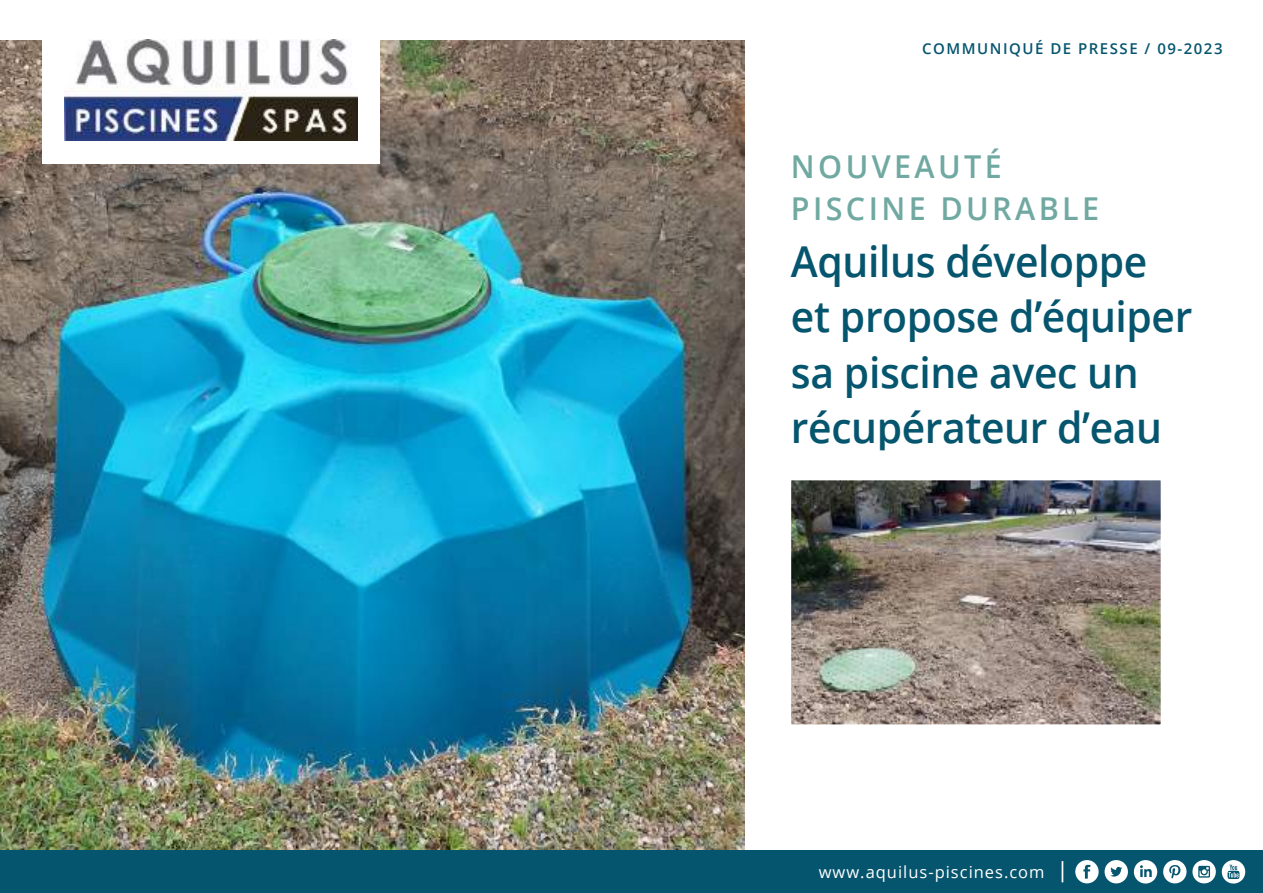
<style>
.page{position:relative;width:1263px;height:893px;background:#fff}
.page>*{position:absolute;margin:0;border:0;box-sizing:border-box;transform-origin:0 0}
.t1{font:600 42.6px/55.2px "Open Sans";letter-spacing:-.01em;color:#06556e;scale:.96 1}
.t2{font:600 31.5px/42px "Open Sans";letter-spacing:.11em;color:#70a9a1}
.t3{font:16.5px "Open Sans";letter-spacing:.06em;color:#fff}
.t4{font:600 15px "Open Sans";letter-spacing:.1em;color:#06556e}
</style>
<div class="page">
<img style="left:0;top:40px;width:744px;height:810px">
<div style="left:0;top:850px;width:1263px;height:43px;background:#06556e"></div>
<hr style="left:1061px;top:861px;width:2px;height:21px;background:#fff">
<svg style="left:1075px;top:860px;width:23px;height:23px"></svg>
<svg style="left:1104px;top:860px;width:24px;height:23px"></svg>
<svg style="left:1163px;top:860px;width:23px;height:23px"></svg>
<svg style="left:1192px;top:860px;width:24px;height:23px"></svg>
<svg style="left:1222px;top:860px;width:23px;height:23px"></svg>
<svg style="left:1134px;top:860px;width:23px;height:23px"></svg>
<div style="left:43px;top:16px;width:337px;height:148px;background:#fff"></div>
<img style="left:65px;top:39px;width:293px;height:102px">
<img style="left:791px;top:480px;width:370px;height:245px">
<p class="t4" style="left:922px;top:38px;width:302px">COMMUNIQUÉ DE PRESSE / 09-2023</p>
<p class="t2" style="left:791px;top:145px;width:310px">NOUVEAUTÉ<br>PISCINE DURABLE</p>
<p class="t1" style="left:791px;top:233px;width:420px">Aquilus développe et propose d’équiper sa piscine avec un récupérateur d’eau</p>
<p class="t3" style="left:819px;top:861px;width:227px">www.aquilus-piscines.com</p>
</div>
